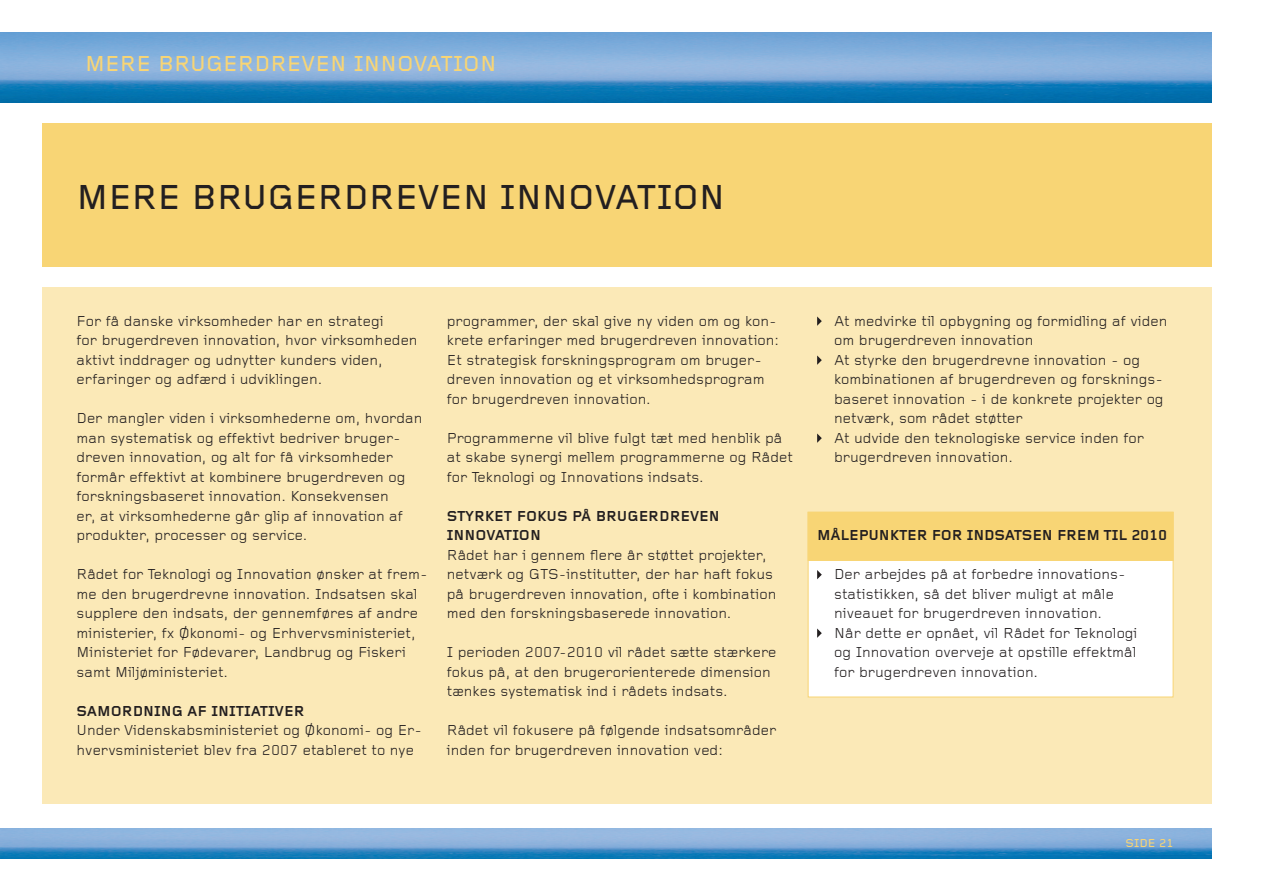
<style>
.page{position:relative;width:1263px;height:893px;background:#fff}
.page>*{position:absolute;margin:0;border:0;box-sizing:border-box;transform-origin:0 0}
.t1{font:500 36px "Foundry Gridnik";color:#231f20}
.t2{font:500 22.5px "Foundry Gridnik";color:#f8d575}
.t3{font:15px/19.5px "Foundry Gridnik";color:#231f20}
.t4{font:700 15px/19.5px "Foundry Gridnik";color:#231f20}
.t5{font:500 12px "Foundry Gridnik";color:#f8d575}
</style>
<div class="page">
<img style="left:0;top:828px;width:1212px;height:31px">
<img style="left:0;top:33px;width:1212px;height:69px">
<div style="left:43px;top:123px;width:1169px;height:144px;background:#f8d575"></div>
<div style="left:43px;top:287px;width:1169px;height:517px;background:#fbe9b7"></div>
<div style="left:808px;top:512px;width:365px;height:185px;background:#fff"></div>
<div style="left:808px;top:512px;width:365px;height:49px;background:#f8d575"></div>
<svg style="left:817px;top:316px;width:5px;height:10px"></svg>
<svg style="left:817px;top:355px;width:5px;height:10px"></svg>
<svg style="left:817px;top:433px;width:5px;height:10px"></svg>
<svg style="left:817px;top:570px;width:5px;height:9px"></svg>
<svg style="left:817px;top:628px;width:5px;height:10px"></svg>
<h2 class="t2" style="left:85px;top:51px;width:17px">MERE</h2>
<h2 class="t2" style="left:158px;top:51px;width:17px">BRUGERDREVEN</h2>
<h2 class="t2" style="left:354px;top:51px;width:15px">INNOVATION</h2>
<h1 class="t1" style="left:77px;top:177px;width:55px">MERE</h1>
<h1 class="t1" style="left:192px;top:177px;width:26px">BRUGERDREVEN</h1>
<h1 class="t1" style="left:500px;top:177px;width:23px">INNOVATION</h1>
<p class="t3" style="left:77px;top:312px;width:343px">For få danske virksomheder har en strategi<br>for brugerdreven innovation, hvor virksomheden aktivt inddrager og udnytter kunders viden, erfaringer og adfærd i udviklingen.</p>
<p class="t3" style="left:77px;top:409px;width:348px">Der mangler viden i virksomhederne om, hvordan man systematisk og effektivt bedriver bruger&shy;dreven innovation, og alt for få virksomheder formår effektivt at kombinere brugerdreven og forskningsbaseret innovation. Konsekvensen<br>er, at virksomhederne går glip af innovation af produkter, processer og service.</p>
<p class="t3" style="left:77px;top:565px;width:353px">Rådet for Teknologi og Innovation ønsker at frem&shy;me den brugerdrevne innovation. Indsatsen skal supplere den indsats, der gennemføres af andre ministerier, fx Økonomi- og E rhvervsministeriet, Ministeriet for Fødevarer, Landbrug og Fiskeri samt Miljøministeriet.</p>
<p class="t4" style="left:77px;top:702px;width:226px">SAMORDNING AF INITIATIVER</p>
<p class="t3" style="left:77px;top:721px;width:347px">U nder Videnskabsministeriet og Økonomi- og Er&shy;hvervsministeriet blev fra 2007 etableret to nye</p>
<p class="t3" style="left:447px;top:312px;width:334px">programmer, der skal give ny viden om og kon&shy;krete erfaringer med brugerdreven innovation:<br>Et strategisk forskningsprogram om bruger&shy;dreven innovation og et virksomhedsprogram for brugerdreven innovation.</p>
<p class="t3" style="left:447px;top:429px;width:348px">Programmerne vil blive fulgt tæt med henblik på at skabe synergi mellem programmerne og Rådet for Teknologi og Innovations indsats.</p>
<p class="t4" style="left:447px;top:507px;width:274px">STYRKET FOKUS PÅ BRUGERDREVEN<br>INNOVATION</p>
<p class="t3" style="left:447px;top:546px;width:321px">Rådet har i gennem flere år støttet projekter, netværk og GTS</p>
<p class="t3" style="left:447px;top:565px;width:331px;text-indent:112px">-institutter, der har haft fokus på brugerdreven innovation, ofte i kombination med den forskningsbaserede innovation.</p>
<p class="t3" style="left:447px;top:643px;width:331px">I perioden 2007-2010 vil rådet sætte stærkere fokus på, at den brugerorienterede dimension tænkes systematisk ind i rådets indsats.</p>
<p class="t3" style="left:447px;top:721px;width:331px">Rådet vil fokusere på følgende indsatsområder inden for brugerdreven innovation ved:</p>
<p class="t3" style="left:834px;top:312px;width:335px">At medvirke til opbygning og formidling af viden om brugerdreven innovation<br>At styrke den brugerdrevne innovation - og kombinationen af brugerdreven og forsknings&shy;baseret innovation - i de konkrete projekter og netværk, som rådet støtter<br>At udvide den teknologiske service inden for brugerdreven innovation.</p>
<p class="t4" style="left:817px;top:526px;width:352px">MÅLEPUNKTER FOR INDSATSEN FREM TIL 2010</p>
<p class="t3" style="left:834px;top:565px;width:305px">Der arbejdes på at forbedre innovations&shy;statistikken, så det bliver muligt at måle niveauet for brugerdreven innovation.<br>Når dette er opnået, vil Rådet for Teknologi og Innovation overveje at opstille effektmål for brugerdreven innovation.</p>
<p class="t5" style="left:1125px;top:836px;width:50px">SIDE 21</p>
</div>
